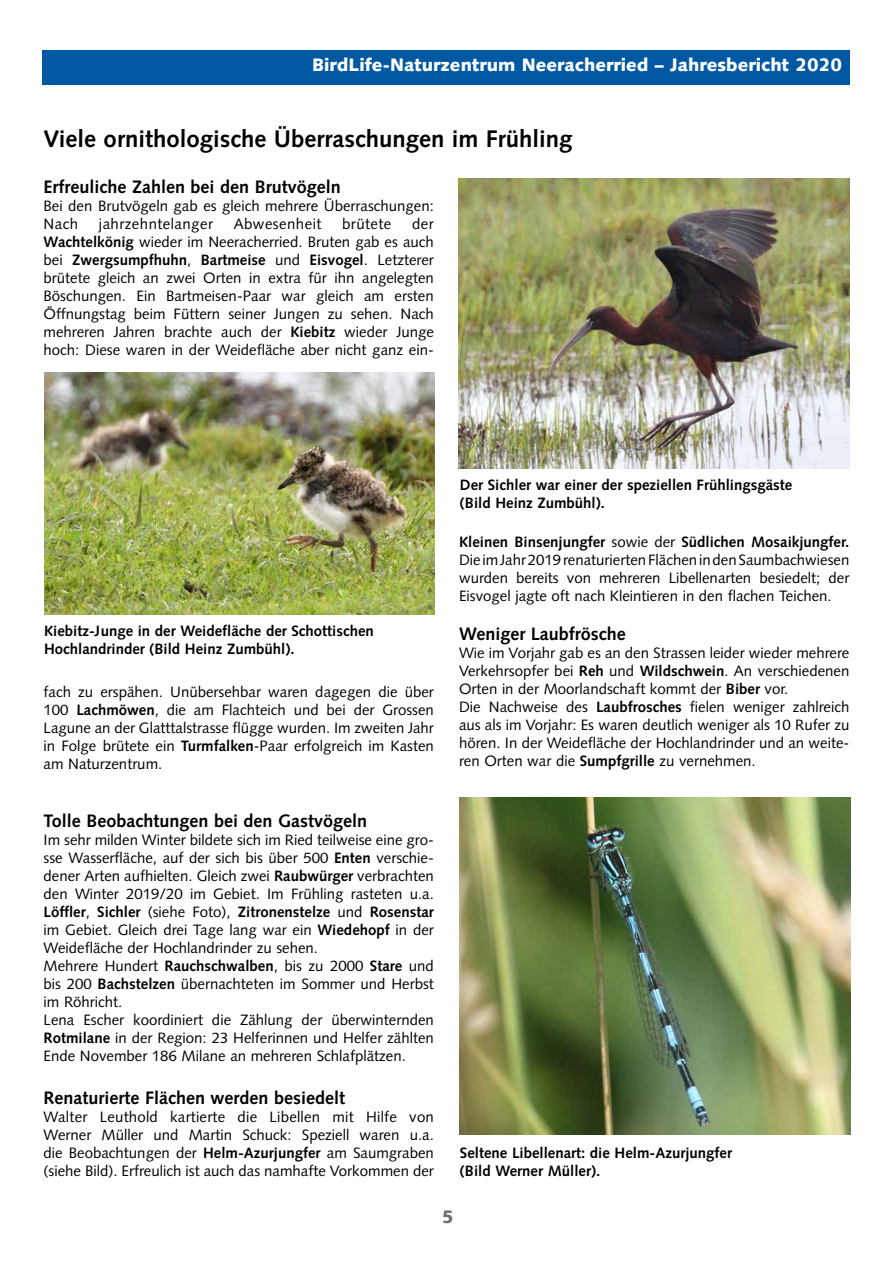
<style>
.page{position:relative;width:893px;height:1263px;background:#fff}
.page>*{position:absolute;margin:0;border:0;box-sizing:border-box;transform-origin:0 0}
.t1{font:700 24px "Syntax LT";color:#000}
.t2{font:700 18px "Syntax LT";color:#000}
.t3{font:900 18px "Syntax";color:#fff}
.t4{font:900 18px "Syntax";color:#706f6f}
.t5{font:15px/18px "Syntax";color:#000;text-align:justify}
.t6{font:700 15px/18px "Syntax LT";color:#000}
.t7{font:15px "Syntax";letter-spacing:.03em;color:#000}
.s1{font-weight:700}
</style>
<div class="page">
<div style="left:42px;top:50px;width:808px;height:34px;background:#0058a2"></div>
<img style="left:458px;top:179px;width:391px;height:289px">
<img style="left:44px;top:372px;width:391px;height:243px">
<img style="left:460px;top:797px;width:390px;height:337px">
<p class="t3" style="left:312px;top:54px;width:531px">BirdLife-Naturzentrum Neeracherried – Jahresbericht 2020</p>
<h1 class="t1" style="left:43px;top:124px;width:531px">Viele ornithologische Überraschungen im Frühling</h1>
<p class="t2" style="left:44px;top:176px;width:299px">Erfreuliche Zahlen bei den Brutvögeln</p>
<p class="t5" style="left:44px;top:197px;width:392px">Bei den Brutvögeln gab es gleich mehrere Überraschungen:<br>Nach</p>
<p class="t5" style="left:44px;top:215px;width:392px;text-indent:369px">der <span class="s1">Wachtelkönig</span> wieder im Neeracherried. Bruten gab es auch bei <span class="s1">Zwergsumpfhuhn</span>, <span class="s1">Bartmeise</span> und <span class="s1">Eisvogel</span>. Letzterer brütete gleich an zwei Orten in extra für ihn angelegten Böschungen. Ein Bartmeisen-Paar war gleich am ersten Öffnungstag beim Füttern seiner Jungen zu sehen. Nach mehreren Jahren brachte auch der <span class="s1">Kiebitz</span> wieder Junge hoch: Diese waren in der Weidefläche aber nicht ganz ein-</p>
<p class="t7" style="left:99px;top:215px;width:116px">jahrzehntelanger</p>
<p class="t7" style="left:234px;top:215px;width:89px">Abwesenheit</p>
<p class="t7" style="left:342px;top:215px;width:51px">brütete</p>
<p class="t6" style="left:44px;top:622px;width:331px">Kiebitz-Junge in der Weidefläche der Schottischen<br>Hochlandrinder (Bild Heinz Zumbühl).</p>
<p class="t5" style="left:44px;top:683px;width:392px">fach zu erspähen. Unübersehbar waren dagegen die über 100 <span class="s1">Lachmöwen</span>, die am Flachteich und bei der Grossen Lagune an der Glatttalstrasse flügge wurden. Im zweiten Jahr in Folge brütete ein <span class="s1">Turmfalken</span>-Paar erfolgreich im Kasten am Naturzentrum.</p>
<p class="t6" style="left:460px;top:476px;width:334px">Der Sichler war einer der speziellen Frühlingsgäste (Bild Heinz Zumbühl).</p>
<p class="t5" style="left:459px;top:532px;width:392px"><span class="s1">Kleinen Binsenjungfer</span> sowie der <span class="s1">Südlichen Mosaikjungfer.<br></span>Die im Jahr 2019 renaturierten Flächen in den Saumbachwiesen wurden bereits von mehreren Libellenarten besiedelt; der Eisvogel jagte oft nach Kleintieren in den flachen Teichen.</p>
<p class="t2" style="left:459px;top:624px;width:168px">Weniger Laubfrösche</p>
<p class="t5" style="left:459px;top:644px;width:392px;text-align:left">Wie im Vorjahr gab es an den Strassen leider wieder mehrere Verkehrsopfer bei <span class="s1">Reh</span> und <span class="s1">Wildschwein</span>. An verschiedenen Orten in der Moorlandschaft kommt der <span class="s1">Biber</span> vor.<br>Die Nachweise des <span class="s1">Laubfrosches</span> fielen weniger zahlreich aus als im Vorjahr: Es waren deutlich weniger als 10 Rufer zu hören. In der Weidefläche der Hochlandrinder und an weite&shy;ren Orten war die <span class="s1">Sumpfgrille</span> zu vernehmen.</p>
<p class="t2" style="left:44px;top:810px;width:325px">Tolle Beobachtungen bei den Gastvögeln</p>
<p class="t5" style="left:44px;top:830px;width:392px;text-align:left">Im sehr milden Winter bildete sich im Ried teilweise eine gro&shy;sse Wasserfläche, auf der sich bis über 500 <span class="s1">Enten</span> verschie&shy;dener Arten aufhielten. Gleich zwei <span class="s1">Raubwürger</span> verbrachten den Winter 2019/20 im Gebiet. Im Frühling rasteten u.a.<br><span class="s1">Löffler</span>, <span class="s1">Sichler</span> (siehe Foto), <span class="s1">Zitronenstelze</span> und <span class="s1">Rosenstar </span>im Gebiet. Gleich drei Tage lang war ein <span class="s1">Wiedehopf</span> in der Weidefläche der Hochlandrinder zu sehen.<br>Mehrere Hundert <span class="s1">Rauchschwalben</span>, bis zu 2000 <span class="s1">Stare</span> und bis 200 <span class="s1">Bachstelzen</span> übernachteten im Sommer und Herbst im Röhricht.<br>Lena Escher koordiniert die Zählung der überwinternden <span class="s1">Rotmilane</span> in der Region: 23 Helferinnen und Helfer zählten Ende November 186 Milane an mehreren Schlafplätzen.</p>
<p class="t2" style="left:44px;top:1087px;width:303px">Renaturierte Flächen werden besiedelt</p>
<p class="t5" style="left:44px;top:1108px;width:392px">Walter Leuthold kartierte die Libellen mit Hilfe von Werner Müller und Martin Schuck: Speziell waren u.a. die Beobachtungen der <span class="s1">Helm-Azurjungfer</span> am Saumgraben (siehe Bild). Erfreulich ist auch das namhafte Vorkommen der</p>
<p class="t6" style="left:460px;top:1144px;width:274px">Seltene Libellenart: die Helm-Azurjungfer (Bild Werner Müller).</p>
<p class="t4" style="left:442px;top:1206px;width:13px">5</p>
</div>
